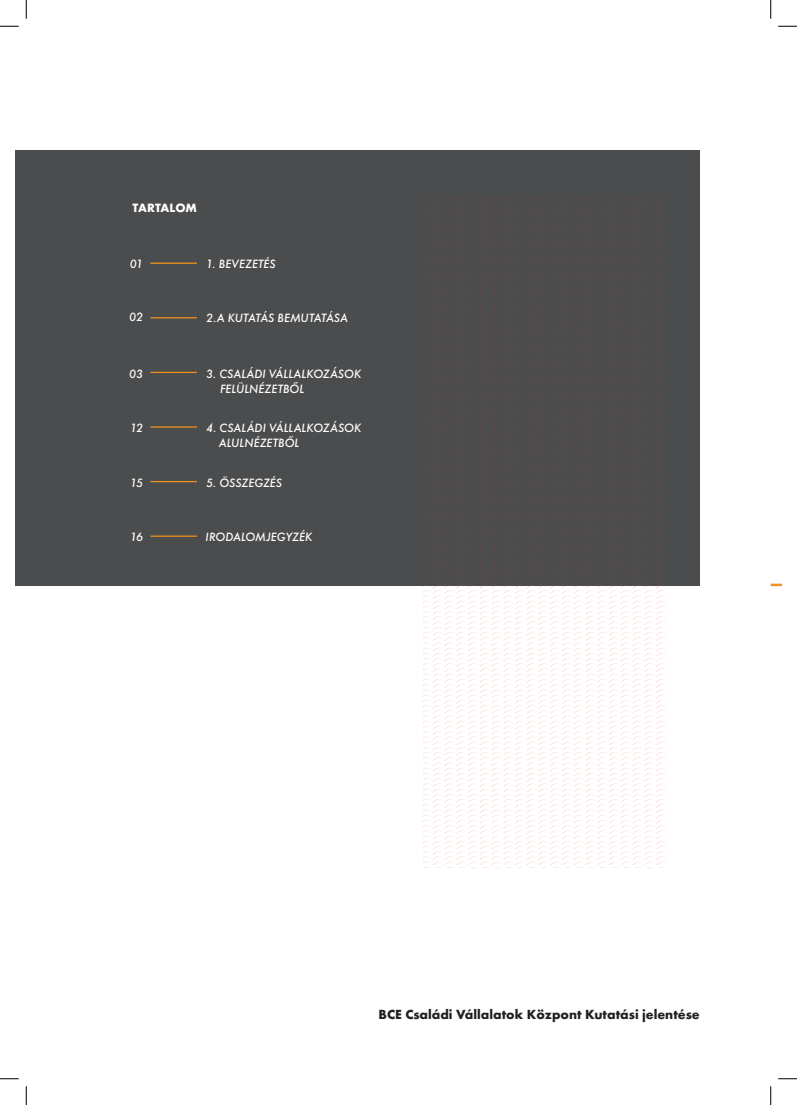
<style>
.page{position:relative;width:797px;height:1105px;background:#fff}
.page>*{position:absolute;margin:0;border:0;box-sizing:border-box;transform-origin:0 0}
.t1{font:700 13.75px "Futura TCE";color:#231f20}
.t2{font:12.5px/15px "Futura TCE Medi Obli";letter-spacing:.005em;color:#fff}
.t3{font:700 12.5px "Futura TCE";color:#fff}
</style>
<div class="page">
<svg style="left:770px;top:584px;width:11px;height:2px"></svg>
<div style="left:16px;top:150px;width:683px;height:436px;background:#4b4c4d"></div>
<hr style="left:150px;top:263px;width:47px;height:1px;background:#f3921f">
<hr style="left:150px;top:317px;width:47px;height:1px;background:#f3921f">
<hr style="left:150px;top:372px;width:47px;height:1px;background:#f3921f">
<hr style="left:150px;top:426px;width:47px;height:2px;background:#f3921f">
<hr style="left:150px;top:481px;width:47px;height:1px;background:#f3921f">
<hr style="left:150px;top:535px;width:47px;height:2px;background:#f3921f">
<svg style="left:423px;top:198px;width:241px;height:670px"></svg>
<svg style="left:0;top:25px;width:19px;height:2px"></svg>
<svg style="left:778px;top:25px;width:19px;height:2px"></svg>
<svg style="left:0;top:1078px;width:19px;height:1px"></svg>
<svg style="left:778px;top:1078px;width:19px;height:1px"></svg>
<svg style="left:25px;top:0;width:2px;height:19px"></svg>
<svg style="left:25px;top:1086px;width:2px;height:19px"></svg>
<svg style="left:770px;top:0;width:1px;height:19px"></svg>
<svg style="left:770px;top:1086px;width:1px;height:19px"></svg>
<p class="t3" style="left:133px;top:200px;width:66px">TARTALOM</p>
<p class="t2" style="left:130px;top:256px;width:15px">01</p>
<p class="t2" style="left:129px;top:310px;width:16px">02</p>
<p class="t2" style="left:206px;top:256px;width:71px">1. BEVEZETÉS</p>
<p class="t2" style="left:206px;top:310px;width:143px">2.A KUTATÁS BEMUTATÁSA</p>
<p class="t2" style="left:129px;top:366px;width:16px">03</p>
<p class="t2" style="left:130px;top:420px;width:15px">12</p>
<p class="t2" style="left:130px;top:475px;width:15px">15</p>
<p class="t2" style="left:130px;top:529px;width:15px">16</p>
<p class="t2" style="left:220px;top:366px;width:143px;text-indent:-14px">3. CSALÁDI VÁLLALKOZÁSOK<br>FELÜLNÉZETBŐL</p>
<p class="t2" style="left:219px;top:420px;width:144px;text-indent:-12px">4. CSALÁDI VÁLLALKOZÁSOK<br>ALULNÉZETBŐL</p>
<p class="t2" style="left:206px;top:475px;width:77px">5. ÖSSZEGZÉS</p>
<p class="t2" style="left:206px;top:529px;width:108px">IRODALOMJEGYZÉK</p>
<p class="t1" style="left:378px;top:1006px;width:323px">BCE Családi Vállalatok Központ Kutatási jelentése</p>
</div>
